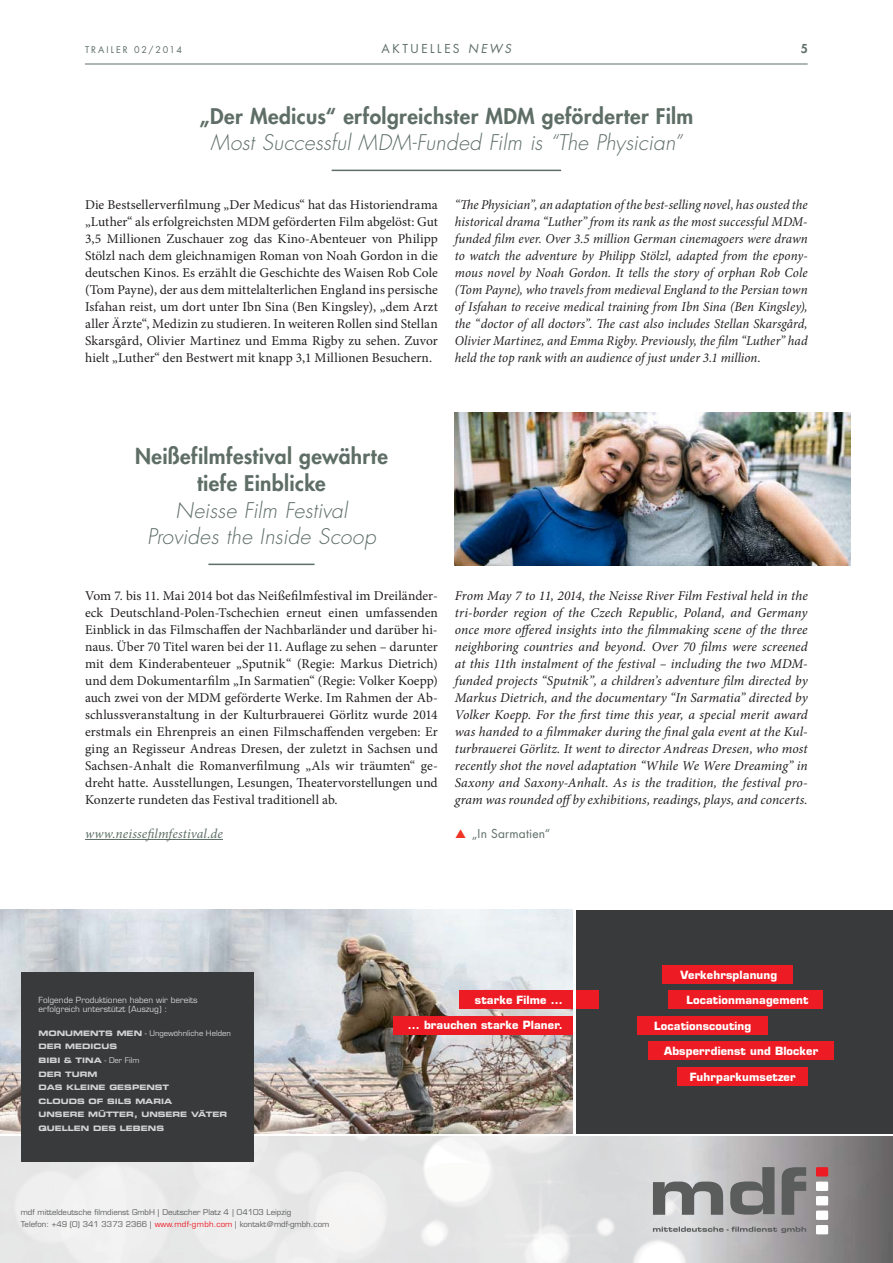
<style>
.page{position:relative;width:893px;height:1263px;background:#fff}
.page>*{position:absolute;margin:0;border:0;box-sizing:border-box;transform-origin:0 0}
.t1{font:800 21px/27px "Futura Std";letter-spacing:.02em;color:#5e6e66;text-align:center}
.t2{font:italic 300 21px/27px "Futura Std";letter-spacing:.01em;color:#5e6e66;text-align:center}
.t3{font:13.5px/17px "Minion Pro";color:#231f20;text-align:justify}
.t4{font:italic 13.5px/17px "Minion Pro";letter-spacing:.005em;color:#231f20;text-align:justify}
.t5{font:italic 13.5px/17px "Minion Pro";letter-spacing:.005em;color:#231f20;text-align:justify;scale:.96 1}
.t6{font:italic 13.5px "Minion Pro";letter-spacing:.015em;color:#5e6e66}
.t7{font:12px "Futura Std";letter-spacing:.025em;color:#5e6e66}
.t8{font:12px "Futura Std";letter-spacing:.21em;color:#5e6e66}
.t9{font:800 12px "Futura Std";color:#5e6e66}
.t10{font:700 11.1px "Eurostile LT Std";letter-spacing:.01em;color:#fff}
.t11{font:9px "Futura Std";letter-spacing:.215em;color:#5e6e66}
.t12{font:8.25px/9.8px "Eurostile LT Std";color:#d1d3d4}
.t13{font:7.8px/11.2px "Eurostile LT Std";color:#5b5d5d}
.t14{font:7.65px "Eurostile LT Std";color:#d1d3d4}
.t15{font:7.5px/13.5px "Eurostile LT Std Bold Ex 2";color:#d1d3d4}
.s1{font-style:italic}
.s2{font-family:"Eurostile LT Std Bold Ex 2";font-size:7.5px}
.s3{font-family:"Eurostile LT Std";font-size:7.65px}
.s4{color:#ed1c24}
</style>
<div class="page">
<img style="left:455px;top:413px;width:395px;height:153px">
<hr style="left:85px;top:839px;width:138px;height:1px;background:#5e6e66">
<hr style="left:332px;top:170px;width:229px;height:1px;background:#5e6e66">
<hr style="left:208px;top:564px;width:107px;height:1px;background:#5e6e66">
<hr style="left:85px;top:64px;width:723px;height:1px;background:#5e6e66">
<img style="left:0;top:910px;width:143px;height:223px">
<img style="left:143px;top:910px;width:430px;height:223px">
<img style="left:0;top:1136px;width:893px;height:127px">
<div style="left:21px;top:972px;width:232px;height:190px;background:#383a3c"></div>
<div style="left:576px;top:910px;width:317px;height:223px;background:#383a3c"></div>
<div style="left:576px;top:990px;width:23px;height:19px;background:#ed1c24"></div>
<div style="left:662px;top:965px;width:130px;height:19px;background:#ed1c24"></div>
<div style="left:669px;top:991px;width:154px;height:18px;background:#ed1c24"></div>
<div style="left:638px;top:1016px;width:130px;height:19px;background:#ed1c24"></div>
<div style="left:648px;top:1042px;width:186px;height:18px;background:#ed1c24"></div>
<div style="left:677px;top:1067px;width:131px;height:19px;background:#ed1c24"></div>
<div style="left:459px;top:990px;width:114px;height:19px;background:#ed1c24"></div>
<div style="left:394px;top:1016px;width:179px;height:18px;background:#ed1c24"></div>
<div style="left:816px;top:1167px;width:12px;height:10px;background:#ed1c24"></div>
<svg style="left:653px;top:1227px;width:153px;height:6px"></svg>
<svg style="left:653px;top:1182px;width:70px;height:33px;background:#8a8c8c"></svg>
<svg style="left:730px;top:1167px;width:44px;height:48px;background:#828283"></svg>
<svg style="left:782px;top:1167px;width:24px;height:48px"></svg>
<div style="left:816px;top:1182px;width:12px;height:9px;background:#fff"></div>
<div style="left:816px;top:1196px;width:12px;height:9px;background:#fff"></div>
<div style="left:816px;top:1211px;width:12px;height:9px;background:#fff"></div>
<div style="left:816px;top:1225px;width:12px;height:9px;background:#fff"></div>
<p class="t11" style="left:85px;top:45px;width:98px">TRAILER 02/2014</p>
<p class="t8" style="left:381px;top:43px;width:131px">AKTUELLES <span class="s1">NEWS</span></p>
<p class="t9" style="left:801px;top:43px;width:8px">5</p>
<h1 class="t1" style="left:200px;top:104px;width:495px">„Der Medicus“ erfolgreichster MDM geförderter Film</h1>
<h1 class="t2" style="left:210px;top:131px;width:474px">Most Successful MDM-Funded Film is “The Physician”</h1>
<p class="t3" style="left:85px;top:197px;width:354px">Die Bestsellerverfilmung „Der Medicus“ hat das Historiendrama „Luther“ als erfolgreichsten MDM geförderten Film abgelöst: Gut 3,5 Millionen Zuschauer zog das Kino-Abenteuer von Philipp Stölzl nach dem gleichnamigen Roman von Noah Gordon in die deutschen Kinos. Es erzählt die Geschichte des Waisen Rob Cole (Tom Payne), der aus dem mittelalterlichen England ins persische Isfahan reist, um dort unter Ibn Sina (Ben Kingsley), „dem Arzt aller Ärzte“, Medizin zu studieren. In weiteren Rollen sind Stellan Skarsgård, Olivier Martinez und Emma Rigby zu sehen. Zuvor hielt „Luther“ den Bestwert mit knapp 3,1 Millionen Besuchern.</p>
<p class="t5" style="left:455px;top:197px;width:369px">“The Physician”, an adaptation of the best-selling novel, has ousted the historical drama “Luther” from its rank as the most successful MDM&shy;funded film ever. Over 3.5 million German cinemagoers were drawn to watch the adventure by Philipp Stölzl, adapted from the epony&shy;mous novel by Noah Gordon. It tells the story of orphan Rob Cole (Tom Payne), who travels from medieval England to the Persian town of Isfahan to receive medical training from Ibn Sina (Ben Kingsley), the “doctor of all doctors”. The cast also includes Stellan Skarsgård, Olivier Martinez, and Emma Rigby. Previously, the film “Luther” had held the top rank with an audience of just under 3.1 million.</p>
<h1 class="t1" style="left:135px;top:444px;width:254px">Neißefilmfestival gewährte tiefe Einblicke</h1>
<h1 class="t2" style="left:147px;top:498px;width:230px">Neisse Film Festival<br>Provides the Inside Scoop</h1>
<p class="t3" style="left:85px;top:588px;width:354px">Vom 7. bis 11. Mai 2014 bot das Neißefilmfestival im Dreiländer&shy;eck Deutschland-Polen-Tschechien erneut einen umfassenden Einblick in das Filmschaffen der Nachbarländer und darüber hi&shy;naus. Über 70 Titel waren bei der 11. Auflage zu sehen – darunter mit dem Kinderabenteuer „Sputnik“ (Regie: Markus Dietrich) und dem Dokumentarfilm „In Sarmatien“ (Regie: Volker Koepp) auch zwei von der MDM geförderte Werke. Im Rahmen der Ab&shy;schlussveranstaltung in der Kulturbrauerei Görlitz wurde 2014 erstmals ein Ehrenpreis an einen Filmschaffenden vergeben: Er ging an Regisseur Andreas Dresen, der zuletzt in Sachsen und Sachsen-Anhalt die Romanverfilmung „Als wir träumten“ ge&shy;dreht hatte. Ausstellungen, Lesungen, Theatervorstellungen und Konzerte rundeten das Festival traditionell ab.</p>
<p class="t6" style="left:85px;top:828px;width:140px">www.neissefilmfestival.de</p>
<p class="t4" style="left:455px;top:588px;width:354px">From May 7 to 11, 2014, the Neisse River Film Festival held in the tri-border region of the Czech Republic, Poland, and Germany once more offered insights into the filmmaking scene of the three neighboring countries and beyond. Over 70 films were screened at this 11th instalment of the festival – including the two MDM&shy;funded projects “Sputnik”, a children’s adventure film directed by Markus Dietrich, and the documentary “In Sarmatia” directed by Volker Koepp. For the first time this year, a special merit award was handed to a filmmaker during the final gala event at the Kul&shy;turbrauerei Görlitz. It went to director Andreas Dresen, who most recently shot the novel adaptation “While We Were Dreaming” in Saxony and Saxony-Anhalt. As is the tradition, the festival pro&shy;gram was rounded offby exhibitions, readings, plays, and concerts.</p>
<p class="t7" style="left:472px;top:827px;width:80px">„In Sarmatien“</p>
<p class="t12" style="left:39px;top:996px;width:161px">Folgende Produktionen haben wir bereits erfolgreich unterstützt (Auszug) :</p>
<p class="t14" style="left:39px;top:1030px;width:194px"><span class="s2">MONUMENTS MEN</span> - Ungewöhnliche Helden</p>
<p class="t15" style="left:39px;top:1040px;width:190px">DER MEDICUS<br>BIBI &amp; TINA <span class="s3">- Der Film<br></span>DER TURM<br>DAS KLEINE GESPENST<br>CLOUDS OF SILS MARIA<br>UNSERE MÜTTER, UNSERE VÄTER<br>QUELLEN DES LEBENS</p>
<p class="t13" style="left:21px;top:1208px;width:310px">mdf mitteldeutsche filmdienst GmbH | Deutscher Platz 4 | 04103 Leipzig<br>Telefon: +49 (0) 341 3373 2366 | <span class="s4">www.mdf-gmbh.com</span> | kontakt@mdf-gmbh.com</p>
<p class="t10" style="left:475px;top:995px;width:90px">starke Filme ...</p>
<p class="t10" style="left:408px;top:1021px;width:157px">... brauchen starke Planer.</p>
<p class="t10" style="left:680px;top:970px;width:98px">Verkehrsplanung</p>
<p class="t10" style="left:686px;top:995px;width:124px">Locationmanagement</p>
<p class="t10" style="left:654px;top:1021px;width:99px">Locationscouting</p>
<p class="t10" style="left:664px;top:1046px;width:156px">Absperrdienst und Blocker</p>
<p class="t10" style="left:690px;top:1072px;width:107px">Fuhrparkumsetzer</p>
</div>
